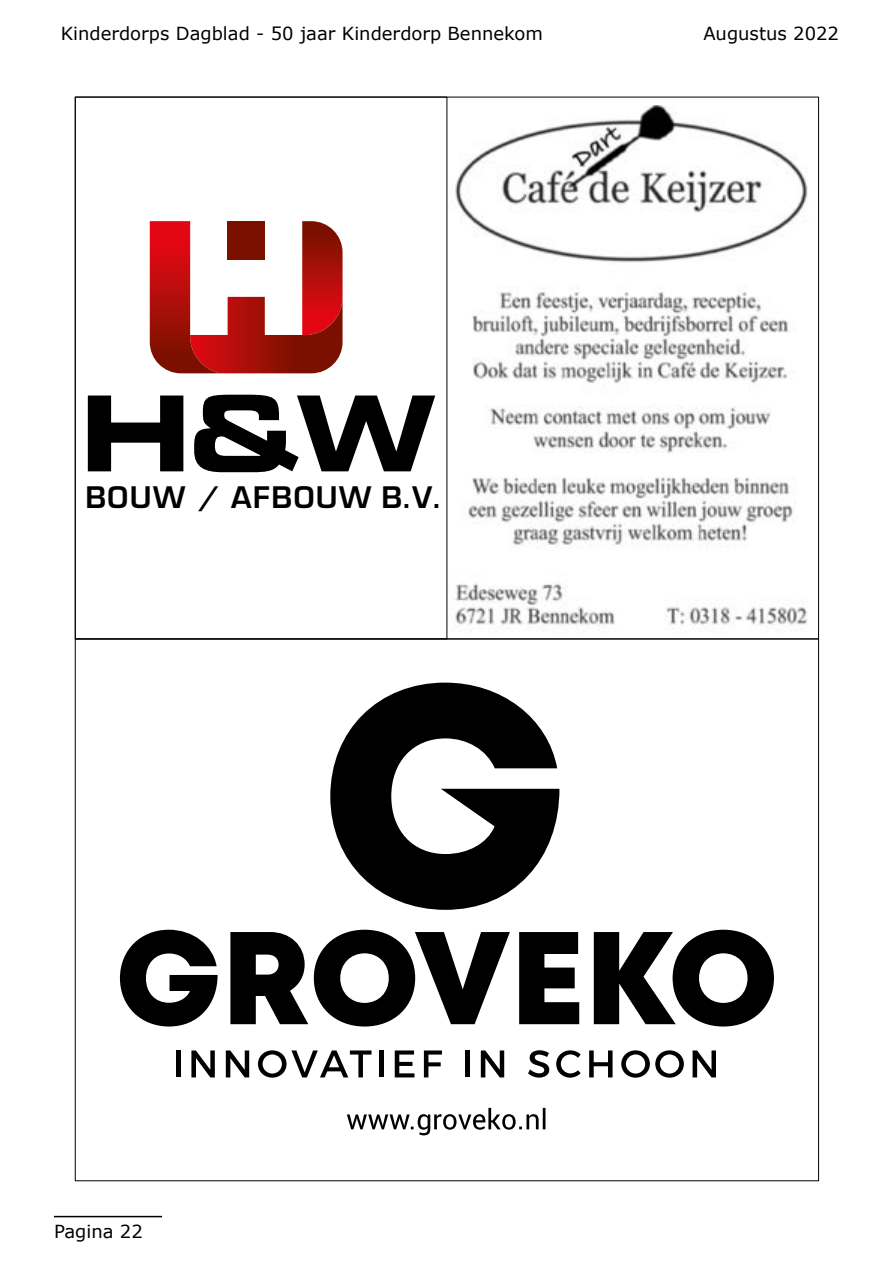
<style>
.page{position:relative;width:893px;height:1263px;background:#fff}
.page>*{position:absolute;margin:0;border:0;box-sizing:border-box;transform-origin:0 0}
.t1{font:104.7px "Eurostile LT Std Bold Ex 2";color:#000}
.t2{font:600 28.95px "Eurostile LT Std";letter-spacing:.05em;color:#000}
.t3{font:18px "Verdana";color:#000}
</style>
<div class="page">
<hr style="left:54px;top:1216px;width:108px;height:1px;background:#000">
<svg style="left:150px;top:221px;width:193px;height:152px"></svg>
<svg style="left:194px;top:395px;width:105px;height:77px"></svg>
<svg style="left:230px;top:932px;width:78px;height:92px"></svg>
<svg style="left:314px;top:930px;width:196px;height:96px"></svg>
<svg style="left:519px;top:932px;width:60px;height:92px"></svg>
<svg style="left:594px;top:930px;width:180px;height:96px"></svg>
<svg style="left:330px;top:683px;width:229px;height:227px;fill:#000"></svg>
<svg style="left:120px;top:930px;width:98px;height:96px"></svg>
<hr style="left:176px;top:1050px;width:4px;height:27px;background:#000">
<svg style="left:191px;top:1050px;width:24px;height:27px"></svg>
<svg style="left:226px;top:1050px;width:23px;height:27px"></svg>
<svg style="left:258px;top:1050px;width:113px;height:28px"></svg>
<div style="left:379px;top:1050px;width:5px;height:27px;background:#000"></div>
<svg style="left:395px;top:1050px;width:19px;height:27px"></svg>
<svg style="left:424px;top:1050px;width:18px;height:27px"></svg>
<div style="left:465px;top:1050px;width:5px;height:27px;background:#000"></div>
<svg style="left:481px;top:1050px;width:23px;height:27px"></svg>
<svg style="left:528px;top:1050px;width:21px;height:27px"></svg>
<svg style="left:556px;top:1050px;width:25px;height:28px"></svg>
<svg style="left:589px;top:1050px;width:24px;height:27px"></svg>
<svg style="left:621px;top:1050px;width:63px;height:28px"></svg>
<svg style="left:693px;top:1050px;width:23px;height:27px"></svg>
<svg style="left:347px;top:1108px;width:198px;height:27px"></svg>
<img style="left:455px;top:105px;width:353px;height:528px">
<p class="t3" style="left:54px;top:21px;width:491px"><sup>1</sup>Kinderdorps Dagblad - 50 jaar Kinderdorp Bennekom</p>
<p class="t3" style="left:703px;top:21px;width:137px">Augustus 2022</p>
<h1 class="t1" style="left:80px;top:360px;width:113px">H</h1>
<h2 class="t2" style="left:85px;top:479px;width:358px">BOUW / AFBOUW B.V.</h2>
<h1 class="t1" style="left:296px;top:360px;width:141px">W</h1>
<p class="t3" style="left:54px;top:1219px;width:90px">Pagina 22</p>
</div>
